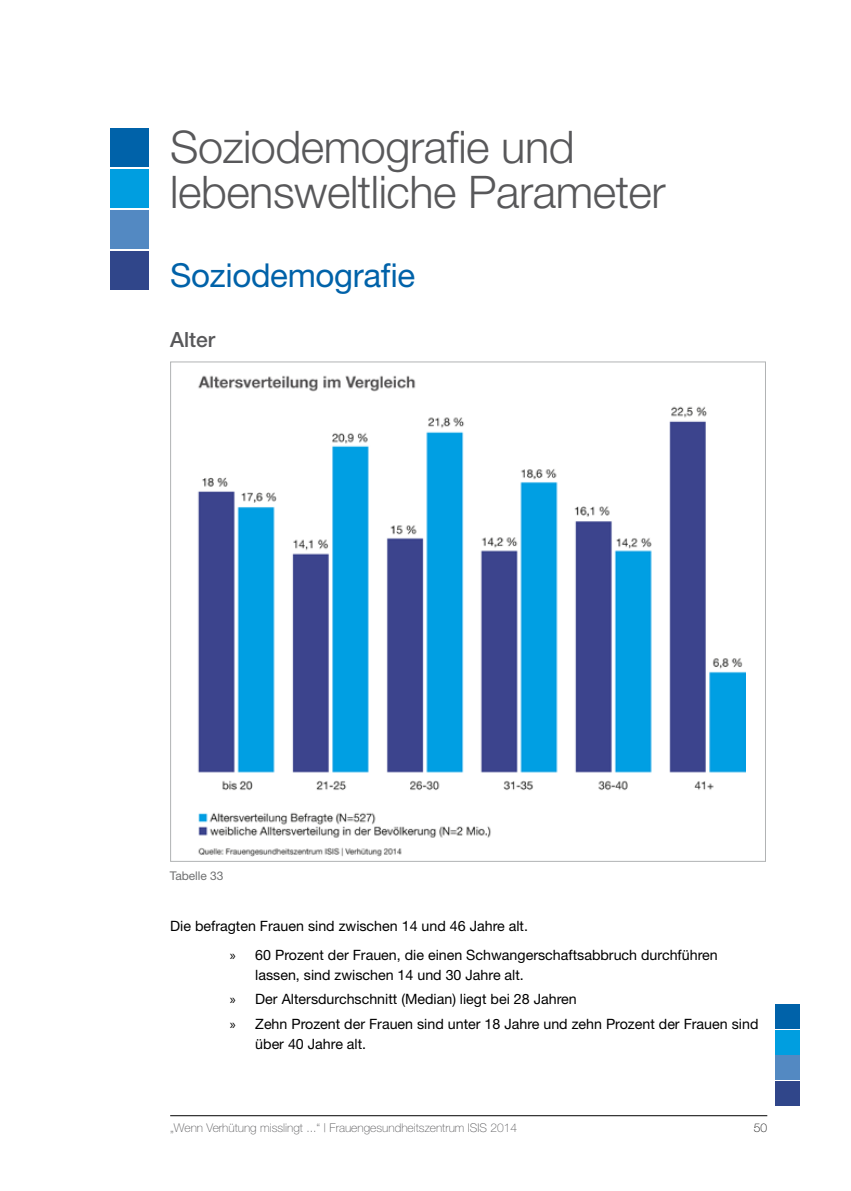
<style>
.page{position:relative;width:851px;height:1191px;background:#fff}
.page>*{position:absolute;margin:0;border:0;box-sizing:border-box;transform-origin:0 0}
.t1{font:300 45px/45px "Helvetica Neue";letter-spacing:-.01em;color:#58585a}
.t2{font:33px "Helvetica Neue";letter-spacing:-.01em;color:#0062a9}
.t3{font:500 21px "Helvetica Neue";color:#58585a}
.t4{font:14.25px/24.5px "Helvetica Neue";color:#000}
.t5{font:100 12px "Helvetica Neue";color:#58585a}
.t6{font:12px "Helvetica Neue";letter-spacing:-.005em;color:#707172}
.t7{font:100 12px "Helvetica Neue";color:#000}
.s1{font-family:"Myriad Pro"}
</style>
<div class="page">
<hr style="left:170px;top:1115px;width:597px;height:1px;background:#000">
<div style="left:110px;top:210px;width:39px;height:39px;background:#5389c2"></div>
<div style="left:110px;top:251px;width:39px;height:39px;background:#30468a"></div>
<div style="left:110px;top:128px;width:39px;height:39px;background:#0062a9"></div>
<div style="left:110px;top:169px;width:39px;height:39px;background:#009ee0"></div>
<div style="left:775px;top:1055px;width:24px;height:25px;background:#5389c2"></div>
<div style="left:775px;top:1081px;width:24px;height:25px;background:#30468a"></div>
<div style="left:775px;top:1004px;width:24px;height:24px;background:#0062a9"></div>
<div style="left:775px;top:1030px;width:24px;height:24px;background:#009ee0"></div>
<img style="left:197px;top:375px;width:548px;height:482px">
<h1 class="t1" style="left:170px;top:124px;width:497px">Soziodemografie und lebensweltliche Parameter</h1>
<h2 class="t2" style="left:170px;top:256px;width:246px">Soziodemografie</h2>
<h3 class="t3" style="left:170px;top:327px;width:47px">Alter</h3>
<p class="t6" style="left:170px;top:868px;width:55px">Tabelle 33</p>
<p class="t4" style="left:230px;top:911px;width:489px;line-height:28.8px;text-indent:-60px">Die befragten Frauen sind zwischen 14 und 46 Jahre alt.<br><span class="s1">»</span> 60 Prozent der Frauen, die einen Schwangerschaftsabbruch durchführen</p>
<p class="t4" style="left:230px;top:962px;width:530px;text-indent:26px">lassen, sind zwischen 14 und 30 Jahre alt.<br><span class="s1">»</span> Der Altersdurchschnitt (Median) liegt bei 28 Jahren<br><span class="s1">»</span> Zehn Prozent der Frauen sind unter 18 Jahre und zehn Prozent der Frauen sind</p>
<p class="t4" style="left:255px;top:1031px;width:112px">über 40 Jahre alt.</p>
<p class="t5" style="left:170px;top:1121px;width:348px">„Wenn Verhütung misslingt ...“ | Frauengesundheitszentrum ISIS 2014</p>
<p class="t7" style="left:753px;top:1121px;width:15px">50</p>
</div>
